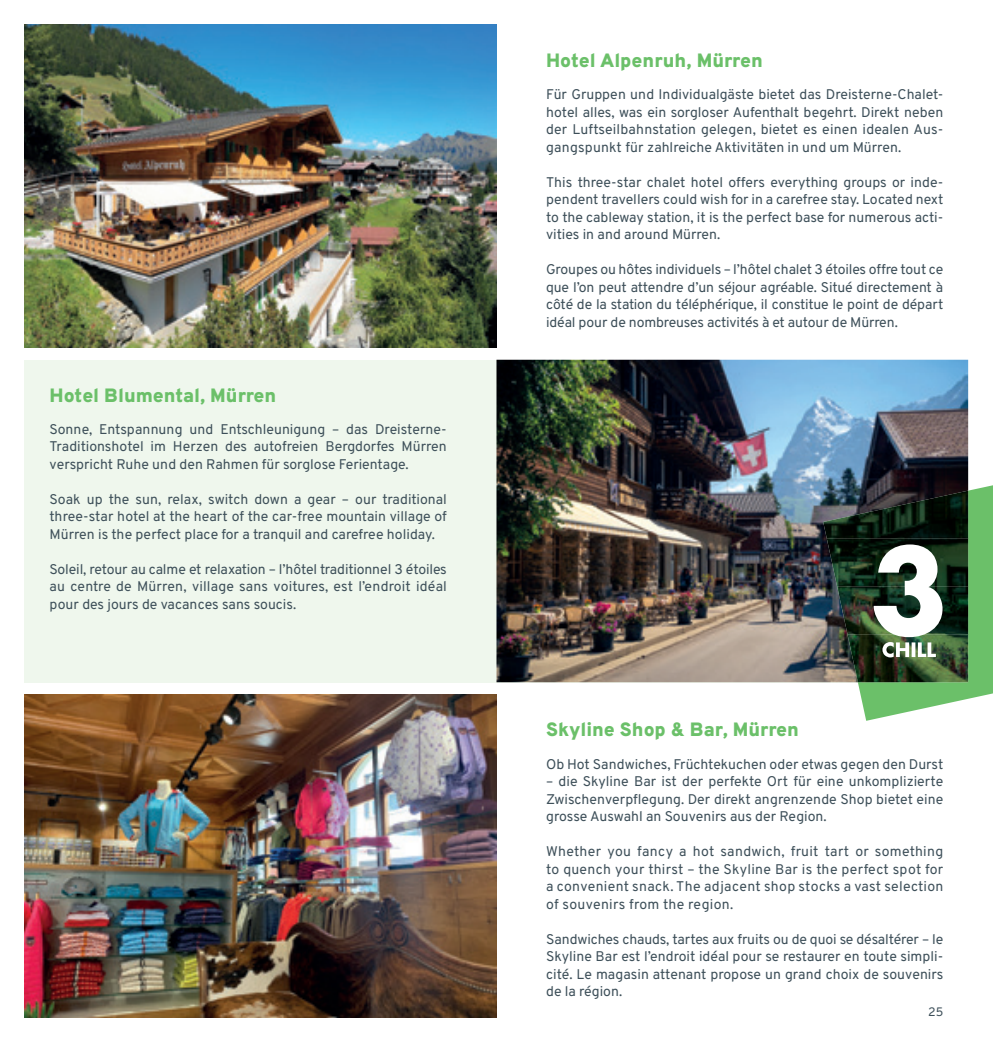
<style>
.page{position:relative;width:993px;height:1042px;background:#fff}
.page>*{position:absolute;margin:0;border:0;box-sizing:border-box;transform-origin:0 0}
.t1{font:900 19.25px "Overpass";color:#6bc069}
.t2{font:14px/17.5px "Overpass";color:#3d4f59;text-align:justify}
.t3{font:12.25px "Overpass";color:#3d4f59}
</style>
<div class="page">
<div style="left:25px;top:360px;width:942px;height:322px;background:#eff7ed"></div>
<img style="left:496px;top:360px;width:471px;height:322px">
<img style="left:25px;top:25px;width:471px;height:322px">
<img style="left:25px;top:694px;width:471px;height:323px">
<img style="left:822px;top:491px;width:35px;height:47px">
<img style="left:826px;top:538px;width:31px;height:48px">
<img style="left:836px;top:586px;width:21px;height:48px">
<img style="left:847px;top:634px;width:10px;height:48px">
<svg style="left:857px;top:485px;width:135px;height:236px;background:#5a7959"></svg>
<h1 class="t1" style="left:50px;top:379px;width:228px">Hotel Blumental, Mürren</h1>
<p class="t2" style="left:50px;top:420px;width:398px">Sonne, Entspannung und Entschleunigung – das Dreisterne-Traditionshotel im Herzen des autofreien Bergdorfes Mürren verspricht Ruhe und den Rahmen für sorglose Ferientage.</p>
<p class="t2" style="left:50px;top:490px;width:398px">Soak up the sun, relax, switch down a gear – our traditional three-star hotel at the heart of the car-free mountain village of Mürren is the perfect place for a tranquil and carefree holiday.</p>
<p class="t2" style="left:50px;top:560px;width:398px">Soleil, retour au calme et relaxation – l’hôtel traditionnel 3 étoiles au centre de Mürren, village sans voitures, est l’endroit idéal pour des jours de vacances sans soucis.</p>
<h1 class="t1" style="left:546px;top:44px;width:218px">Hotel Alpenruh, Mürren</h1>
<p class="t2" style="left:546px;top:85px;width:398px">Für Gruppen und Individualgäste bietet das Dreisterne-Chalet&shy;hotel alles, was ein sorgloser Aufenthalt begehrt. Direkt neben der Luftseilbahnstation gelegen, bietet es einen idealen Aus&shy;gangspunkt für zahlreiche Aktivitäten in und um Mürren.</p>
<p class="t2" style="left:546px;top:172px;width:398px">This three-star chalet hotel offers everything groups or inde&shy;pendent travellers could wish for in a carefree stay. Located next to the cableway station, it is the perfect base for numerous acti&shy;vities in and around Mürren.</p>
<p class="t2" style="left:546px;top:260px;width:398px">Groupes ou hôtes individuels – l’hôtel chalet 3 étoiles offre tout ce que l’on peut attendre d’un séjour agréable. Situé directement à côté de la station du téléphérique, il constitue le point de départ idéal pour de nombreuses activités à et autour de Mürren.</p>
<h1 class="t1" style="left:546px;top:714px;width:254px">Skyline Shop &amp; Bar, Mürren</h1>
<p class="t2" style="left:546px;top:755px;width:398px">Ob Hot Sandwiches, Früchtekuchen oder etwas gegen den Durst</p>
<p class="t2" style="left:546px;top:772px;width:398px">– die Skyline Bar ist der perfekte Ort für eine unkomplizierte Zwischenverpflegung. Der direkt angrenzende Shop bietet eine grosse Auswahl an Souvenirs aus der Region.</p>
<p class="t2" style="left:546px;top:842px;width:398px">Whether you fancy a hot sandwich, fruit tart or something to quench your thirst – the Skyline Bar is the perfect spot for a convenient snack. The adjacent shop stocks a vast selection of souvenirs from the region.</p>
<p class="t2" style="left:546px;top:930px;width:398px">Sandwiches chauds, tartes aux fruits ou de quoi se désaltérer – le Skyline Bar est l’endroit idéal pour se restaurer en toute simpli&shy;cité. Le magasin attenant propose un grand choix de souvenirs de la région.</p>
<p class="t3" style="left:927px;top:1002px;width:17px">25</p>
</div>
